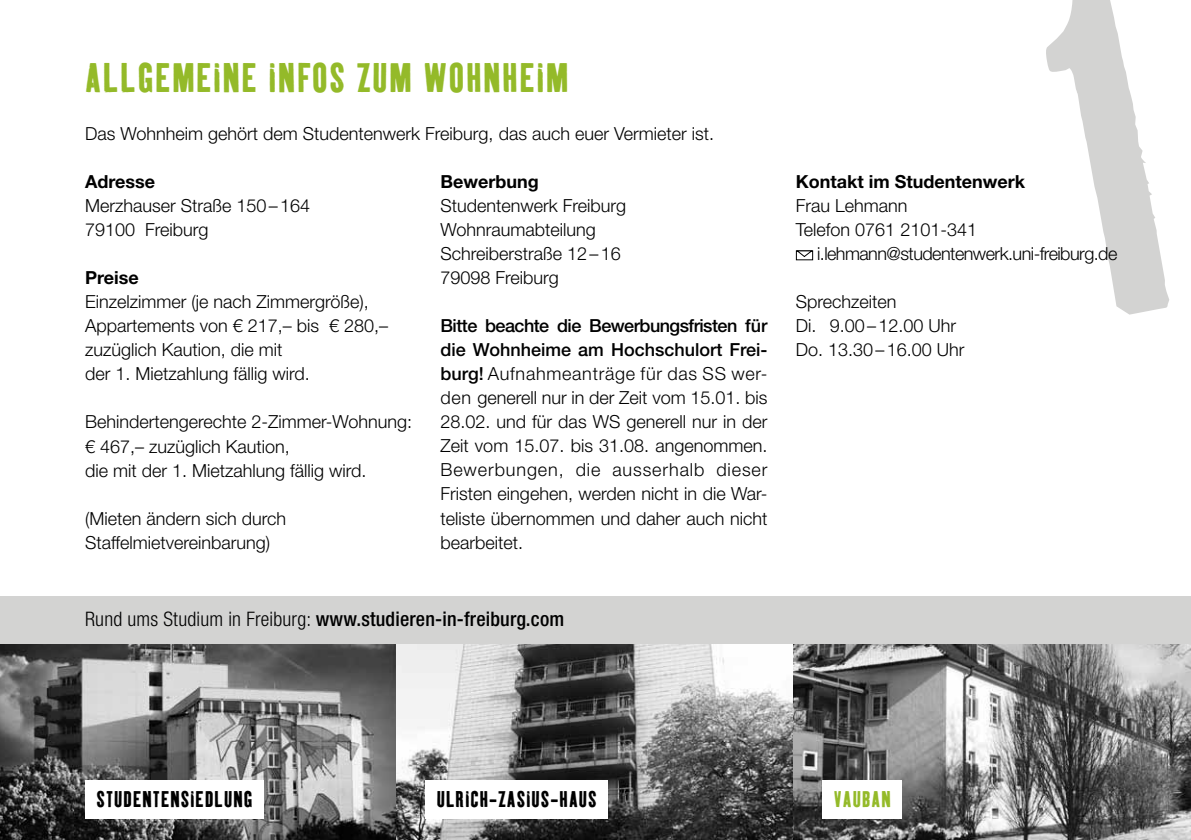
<style>
.page{position:relative;width:1191px;height:840px;background:#fff}
.page>*{position:absolute;margin:0;border:0;box-sizing:border-box;transform-origin:0 0}
.t1{font:40px "Kipp No 1";letter-spacing:.05em;color:#94ba29}
.t2{font:22px "Kipp No 1";letter-spacing:.05em;color:#000}
.t3{font:22px "Kipp No 1";color:#94ba29}
.t4{font:500 condensed 20px "Helvetica Neue LT Std";letter-spacing:.01em;color:#000}
.t5{font:300 18px/24px "Helvetica Neue LT Std";color:#000}
.t6{font:700 18px "Helvetica Neue LT Std";color:#000}
.t7{font:300 18px "Helvetica Neue LT Std";letter-spacing:-.03em;color:#000}
.s1{font-weight:500}
.s2{font-weight:300}
</style>
<div class="page">
<svg style="left:1046px;top:0;width:123px;height:314px"></svg>
<svg style="left:796px;top:250px;width:18px;height:8px"></svg>
<div style="left:0;top:596px;width:1191px;height:48px;background:#d3d3d2"></div>
<img style="left:0;top:644px;width:1191px;height:195px">
<div style="left:85px;top:779px;width:179px;height:39px;background:#fff"></div>
<div style="left:425px;top:779px;width:183px;height:39px;background:#fff"></div>
<div style="left:822px;top:779px;width:80px;height:39px;background:#fff"></div>
<h1 class="t1" style="left:85px;top:53px;width:484px">ALLGEMEINE INFOS ZUM WOHNHEIM</h1>
<p class="t5" style="left:85px;top:121px;width:630px">Das Wohnheim gehört dem Studentenwerk Freiburg, das auch euer Vermieter ist.</p>
<p class="t6" style="left:85px;top:170px;width:72px">Adresse</p>
<p class="t5" style="left:85px;top:193px;width:226px">Merzhauser Straße 150–164<br>79100 Freiburg</p>
<p class="t6" style="left:85px;top:266px;width:55px">Preise</p>
<p class="t5" style="left:85px;top:289px;width:305px">Einzelzimmer (je nach Zimmergröße), Appartements von € 217,– bis € 280,– zuzüglich Kaution, die mit<br>der 1. Mietzahlung fällig wird.</p>
<p class="t5" style="left:85px;top:409px;width:328px">Behindertengerechte 2-Zimmer-Wohnung: € 467,– zuzüglich Kaution,<br>die mit der 1. Mietzahlung fällig wird.</p>
<p class="t5" style="left:85px;top:505px;width:203px">(Mieten ändern sich durch<br>Staffelmietvereinbarung)</p>
<p class="t6" style="left:440px;top:170px;width:100px">Bewerbung</p>
<p class="t5" style="left:440px;top:193px;width:187px">Studentenwerk Freiburg<br>Wohnraumabteilung<br>Schreiberstraße 12–16<br>79098 Freiburg</p>
<p class="t5" style="left:440px;top:313px;width:328px;text-align:justify"><span class="s1">Bitte beachte die Bewerbungsfristen für die Wohnheime am Hochschulort Frei&shy;burg!</span> Aufnahmeanträge für das SS wer&shy;den generell nur in der Zeit vom 15.01. bis 28.02. und für das WS generell nur in der Zeit vom 15.07. bis 31.08. angenommen.<br>Bewerbungen, die ausserhalb dieser Fristen eingehen, werden nicht in die War&shy;teliste übernommen und daher auch nicht bearbeitet.</p>
<p class="t4" style="left:85px;top:606px;width:481px"><span class="s2">Rund ums Studium in Freiburg:</span> www.studieren-in-freiburg.com</p>
<p class="t6" style="left:796px;top:170px;width:231px">Kontakt im Studentenwerk</p>
<p class="t5" style="left:796px;top:193px;width:113px">Frau Lehmann</p>
<p class="t5" style="left:796px;top:217px;width:183px">Telefon 0761 2101-341</p>
<p class="t7" style="left:817px;top:243px;width:302px">i.lehmann@studentenwerk.uni-freiburg.de</p>
<p class="t5" style="left:796px;top:289px;width:170px">Sprechzeiten<br>Di. 9.00–12.00 Uhr<br>Do. 13.30–16.00 Uhr</p>
<p class="t2" style="left:96px;top:785px;width:158px">STUDENTENSIEDLUNG</p>
<p class="t2" style="left:437px;top:785px;width:162px">ULRICH-ZASIUS-HAUS</p>
<p class="t3" style="left:833px;top:785px;width:59px">VAUBAN</p>
</div>
